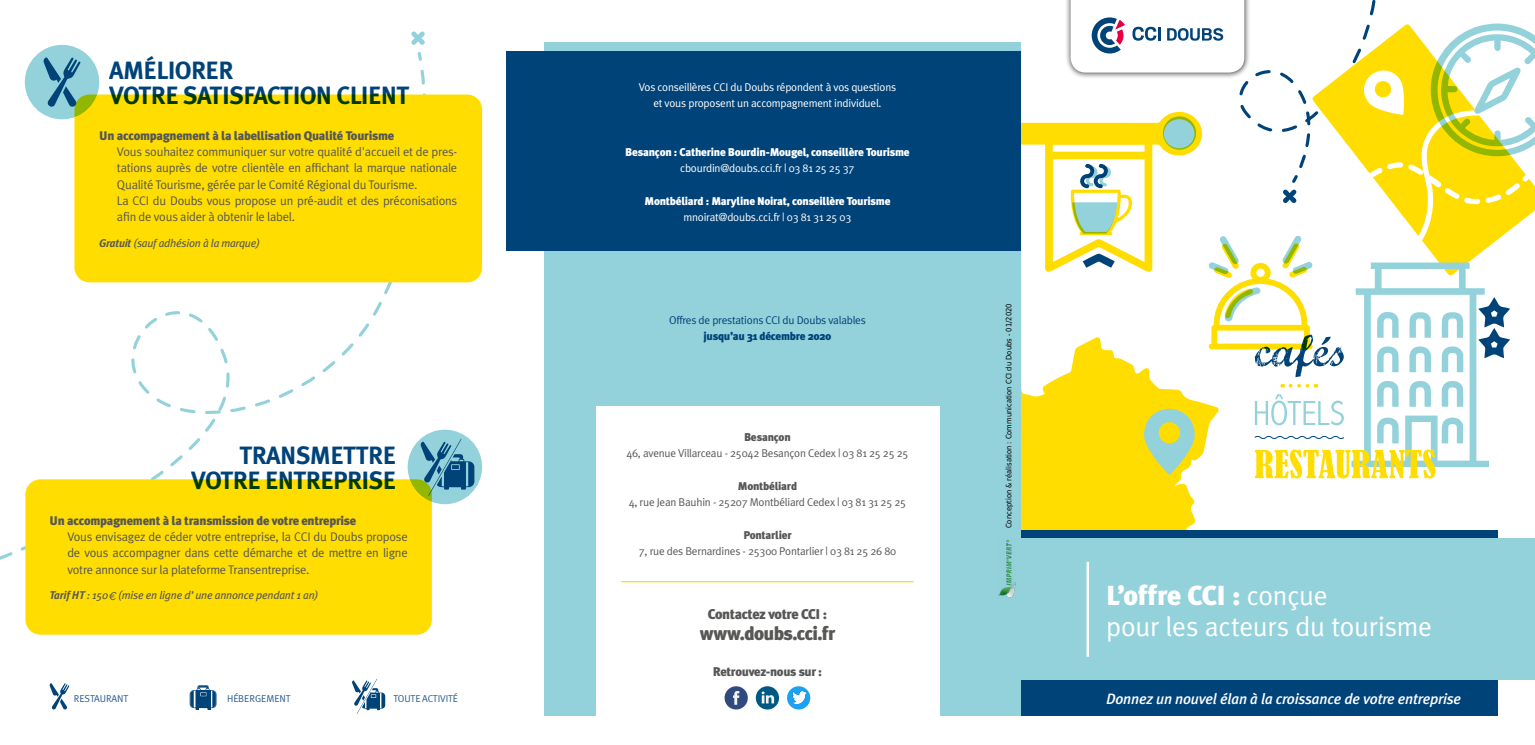
<style>
.page{position:relative;width:1535px;height:745px;background:#fff}
.page>*{position:absolute;margin:0;border:0;box-sizing:border-box;transform-origin:0 0}
.t1{font:27.5px "Meta Plus Normal";letter-spacing:-.01em;color:#fff}
.t2{font:900 27.5px "Meta Plus";letter-spacing:-.01em;color:#fff}
.t3{font:700 25px/25px "Meta Plus";letter-spacing:-.025em;color:#004379}
.t4{font:900 19px "Meta Plus";letter-spacing:-.035em;color:#575756}
.t5{font:italic 500 15px "Meta Plus";letter-spacing:-.01em;color:#fff}
.t6{font:900 14.12px "Meta Plus";letter-spacing:-.035em;color:#575756}
.t7{font:900 12.62px "Meta Plus";letter-spacing:-.025em;color:#575756}
.t8{font:12.5px/16.2px "Meta Plus Normal";letter-spacing:-.02em;color:#575756}
.t9{font:900 12.5px "Meta Plus";letter-spacing:-.02em;color:#575756}
.t10{font:11.25px/16.2px "Meta Plus Normal";letter-spacing:-.02em;color:#fff;text-align:center}
.t11{font:11.25px "Meta Plus Normal";letter-spacing:-.02em;color:#575756}
.t12{font:900 11.25px "Meta Plus";letter-spacing:-.02em;color:#fff}
.t13{font:italic 11.25px "Meta Plus";letter-spacing:-.02em;color:#575756}
.t14{font:11.25px "Meta Plus Normal";letter-spacing:-.02em;color:#004379}
.t15{font:900 11.25px "Meta Plus";letter-spacing:-.02em;color:#575756}
.t16{font:900 11.25px "Meta Plus";letter-spacing:-.02em;color:#004379}
.t17{font:10px "Meta Plus Normal";letter-spacing:-.02em;color:#285d91}
.t18{font:7.5px "DejaVu Sans Condensed";color:#000}
.s1{font-weight:700}
.s2{font-family:"Gotham"}
.s3{font-family:"Meta Plus Normal";font-weight:400}
</style>
<div class="page">
<svg style="left:0;top:50px;width:424px;height:510px"></svg>
<div style="left:1020px;top:478px;width:176px;height:52px;background:#fd0"></div>
<div style="left:544px;top:43px;width:476px;height:672px;background:#93d2db"></div>
<div style="left:1020px;top:530px;width:477px;height:185px;background:#004379"></div>
<div style="left:990px;top:538px;width:544px;height:141px;background:#93d2db"></div>
<hr style="left:1086px;top:561px;width:3px;height:95px;background:#fff">
<div style="left:507px;top:50px;width:513px;height:200px;background:#004379"></div>
<div style="left:595px;top:406px;width:344px;height:338px;background:#fff"></div>
<hr style="left:621px;top:580px;width:292px;height:2px;background:#fd0">
<svg style="left:787px;top:685px;width:23px;height:24px"></svg>
<img style="left:792px;top:691px;width:14px;height:12px">
<div style="left:724px;top:685px;width:23px;height:24px;background:#304a7d;border-radius:50%"></div>
<svg style="left:733px;top:691px;width:6px;height:13px"></svg>
<svg style="left:755px;top:685px;width:24px;height:24px"></svg>
<svg style="left:761px;top:691px;width:13px;height:12px"></svg>
<svg style="left:411px;top:31px;width:14px;height:14px"></svg>
<div style="left:74px;top:94px;width:408px;height:188px;background:#fd0;border-radius:15px"></div>
<div style="left:25px;top:45px;width:74px;height:74px;background:#93d2db;border-radius:50%"></div>
<div style="left:25px;top:479px;width:407px;height:155px;background:#fd0;border-radius:15px"></div>
<svg style="left:1018px;top:0;width:516px;height:478px"></svg>
<svg style="left:43px;top:57px;width:38px;height:50px"></svg>
<svg style="left:49px;top:683px;width:20px;height:26px"></svg>
<svg style="left:190px;top:685px;width:26px;height:24px"></svg>
<svg style="left:352px;top:678px;width:33px;height:35px"></svg>
<svg style="left:407px;top:429px;width:75px;height:75px"></svg>
<svg style="left:420px;top:438px;width:54px;height:57px"></svg>
<img style="left:998px;top:539px;width:18px;height:59px">
<h2 class="t3" style="left:109px;top:58px;width:302px">AMÉLIORER<br>VOTRE SATISFACTION CLIENT</h2>
<p class="t9" style="left:99px;top:128px;width:296px">Un accompagnement à la labellisation Qualité Tourisme</p>
<p class="t8" style="left:117px;top:143px;width:342px">Vous souhaitez communiquer sur votre qualité d'accueil et de pres&shy;tations auprès de votre clientèle en affichant la marque nationale Qualité Tourisme, gérée par le Comité Régional du Tourisme.<br>La CCI du Doubs vous propose un pré-audit et des préconisations afin de vous aider à obtenir le label.</p>
<p class="t13" style="left:99px;top:236px;width:162px"><span class="s1">Gratuit</span> (sauf adhésion à la marque)</p>
<h2 class="t3" style="left:191px;top:442px;width:206px;text-align:right">TRANSMETTRE<br>VOTRE ENTREPRISE</h2>
<p class="t9" style="left:50px;top:512px;width:308px">Un accompagnement à la transmission de votre entreprise</p>
<p class="t8" style="left:67px;top:528px;width:342px;text-align:justify">Vous envisagez de céder votre entreprise, la CCI du Doubs propose de vous accompagner dans cette démarche et de mettre en ligne votre annonce sur la plateforme Transentreprise.</p>
<p class="t13" style="left:50px;top:588px;width:270px"><span class="s1">Tarif HT</span> : 150<span class="s2">€</span> (mise en ligne d’une annonce pendant 1 an)</p>
<p class="t17" style="left:74px;top:692px;width:56px">RESTAURANT</p>
<p class="t17" style="left:227px;top:692px;width:65px">HÉBERGEMENT</p>
<p class="t17" style="left:393px;top:692px;width:66px">TOUTE ACTIVITÉ</p>
<p class="t10" style="left:638px;top:78px;width:259px">Vos conseillères CCI du Doubs répondent à vos questions et vous proposent un accompagnement individuel.</p>
<p class="t12" style="left:625px;top:145px;width:286px">Besançon : Catherine Bourdin-Mougel, conseillère Tourisme</p>
<p class="t10" style="left:680px;top:160px;width:176px">cbourdin@doubs.cci.fr | 03 81 25 25 37</p>
<p class="t12" style="left:644px;top:194px;width:247px">Montbéliard : Maryline Noirat, conseillère Tourisme</p>
<p class="t10" style="left:683px;top:208px;width:169px">mnoirat@doubs.cci.fr | 03 81 31 25 03</p>
<p class="t14" style="left:669px;top:313px;width:198px">Offres de prestations CCI du Doubs valables</p>
<p class="t16" style="left:703px;top:329px;width:130px">jusqu’au 31 décembre 2020</p>
<p class="t15" style="left:744px;top:430px;width:48px">Besançon</p>
<p class="t11" style="left:626px;top:446px;width:284px">46, avenue Villarceau - 25042 Besançon Cedex | 03 81 25 25 25</p>
<p class="t15" style="left:738px;top:479px;width:61px">Montbéliard</p>
<p class="t11" style="left:628px;top:495px;width:279px">4, rue Jean Bauhin - 25207 Montbéliard Cedex | 03 81 31 25 25</p>
<p class="t15" style="left:743px;top:528px;width:50px">Pontarlier</p>
<p class="t11" style="left:638px;top:544px;width:259px">7, rue des Bernardines - 25300 Pontarlier | 03 81 25 26 80</p>
<p class="t6" style="left:708px;top:605px;width:121px">Contactez votre CCI :</p>
<h3 class="t4" style="left:699px;top:622px;width:137px">www.doubs.cci.fr</h3>
<p class="t7" style="left:713px;top:664px;width:111px">Retrouvez-nous sur :</p>
<p class="t18" style="left:1002px;top:528px;width:226px;rotate:-90deg">Conception &amp; réalisation : Communication CCI du Doubs - 01/2020</p>
<h1 class="t2" style="left:1106px;top:578px;width:223px">L’offre CCI : <span class="s3">conçue</span></h1>
<h1 class="t1" style="left:1106px;top:610px;width:328px">pour les acteurs du tourisme</h1>
<p class="t5" style="left:1106px;top:690px;width:357px">Donnez un nouvel élan à la croissance de votre entreprise</p>
</div>
